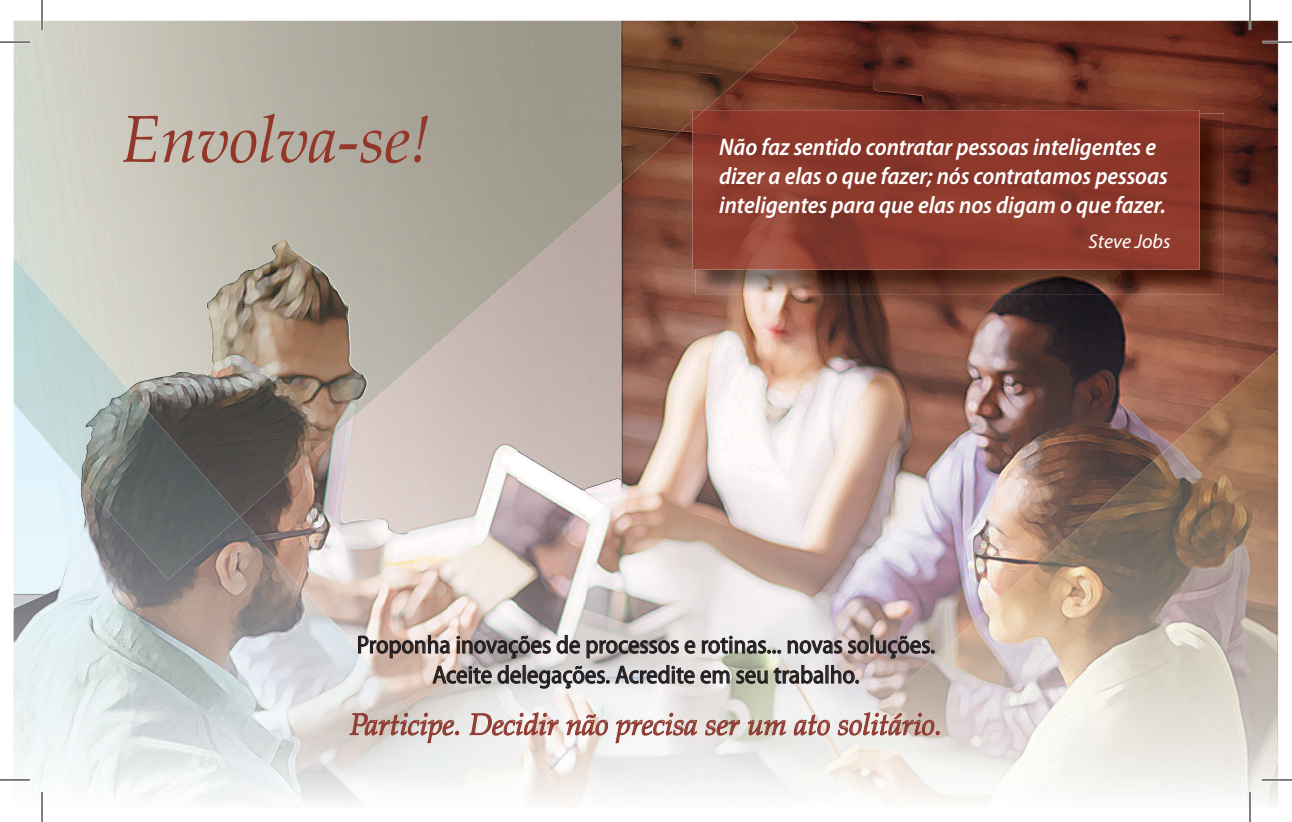
<style>
.page{position:relative;width:1292px;height:822px;background:#fff}
.page>*{position:absolute;margin:0;border:0;box-sizing:border-box;transform-origin:0 0}
.t1{font:italic 66px "Zapf Calligraphic 801 BT";color:#94372b}
.t2{font:italic 30px "Zapf Calligraphic 801 BT";color:#8f3b31}
.t3{font:semi-condensed 25px/30px "Myriad Pro";color:#231f20;text-align:center}
.t4{font:italic 600 semi-condensed 24px/28.8px "Myriad Pro";letter-spacing:-.005em;color:#fff}
.t5{font:italic 20px "Myriad Pro";color:#fff}
</style>
<div class="page">
<img style="left:727px;top:21px;width:551px;height:142px">
<img style="left:586px;top:162px;width:138px;height:630px">
<img style="left:517px;top:233px;width:69px;height:571px">
<img style="left:1210px;top:163px;width:68px;height:186px">
<img style="left:448px;top:278px;width:69px;height:500px">
<img style="left:724px;top:294px;width:416px;height:298px">
<img style="left:1140px;top:294px;width:70px;height:169px">
<img style="left:724px;top:592px;width:208px;height:144px">
<img style="left:932px;top:592px;width:25px;height:43px">
<img style="left:14px;top:403px;width:480px;height:400px">
<img style="left:14px;top:21px;width:499px;height:354px">
<img style="left:513px;top:21px;width:214px;height:141px">
<img style="left:727px;top:21px;width:71px;height:69px">
<img style="left:513px;top:162px;width:132px;height:71px">
<img style="left:513px;top:232px;width:51px;height:46px">
<img style="left:240px;top:374px;width:162px;height:72px">
<img style="left:240px;top:445px;width:81px;height:71px">
<img style="left:14px;top:258px;width:226px;height:321px">
<img style="left:1150px;top:349px;width:128px;height:455px">
<img style="left:1085px;top:463px;width:65px;height:333px">
<img style="left:1021px;top:520px;width:65px;height:276px">
<img style="left:957px;top:578px;width:65px;height:224px">
<img style="left:893px;top:635px;width:65px;height:168px">
<img style="left:828px;top:692px;width:65px;height:111px">
<svg style="left:350px;top:712px;width:109px;height:30px"></svg>
<svg style="left:470px;top:711px;width:89px;height:24px"></svg>
<svg style="left:566px;top:713px;width:42px;height:22px"></svg>
<svg style="left:615px;top:712px;width:82px;height:30px"></svg>
<svg style="left:705px;top:718px;width:35px;height:17px"></svg>
<svg style="left:748px;top:719px;width:38px;height:16px"></svg>
<svg style="left:794px;top:714px;width:36px;height:21px"></svg>
<svg style="left:837px;top:711px;width:102px;height:24px"></svg>
<svg style="left:358px;top:634px;width:91px;height:23px"></svg>
<svg style="left:457px;top:635px;width:93px;height:23px"></svg>
<svg style="left:557px;top:634px;width:23px;height:19px"></svg>
<svg style="left:587px;top:640px;width:91px;height:17px"></svg>
<svg style="left:685px;top:640px;width:10px;height:13px"></svg>
<svg style="left:702px;top:635px;width:78px;height:18px"></svg>
<svg style="left:788px;top:640px;width:54px;height:13px"></svg>
<svg style="left:848px;top:635px;width:86px;height:23px"></svg>
<svg style="left:433px;top:665px;width:58px;height:18px"></svg>
<svg style="left:498px;top:664px;width:111px;height:24px"></svg>
<svg style="left:615px;top:664px;width:79px;height:19px"></svg>
<svg style="left:701px;top:670px;width:28px;height:13px"></svg>
<svg style="left:736px;top:670px;width:31px;height:13px"></svg>
<svg style="left:774px;top:664px;width:84px;height:19px"></svg>
<img style="left:696px;top:113px;width:528px;height:181px">
<img style="left:692px;top:110px;width:507px;height:159px">
<svg style="left:692px;top:110px;width:12px;height:10px"></svg>
<hr style="left:0;top:41px;width:30px;height:2px;background:#fff">
<hr style="left:1262px;top:41px;width:30px;height:2px;background:#fff">
<hr style="left:0;top:778px;width:30px;height:2px;background:#fff">
<hr style="left:1262px;top:778px;width:30px;height:2px;background:#fff">
<hr style="left:41px;top:0;width:2px;height:30px;background:#fff">
<hr style="left:41px;top:791px;width:2px;height:30px;background:#fff">
<hr style="left:1248px;top:0;width:3px;height:30px;background:#fff">
<hr style="left:1248px;top:791px;width:3px;height:30px;background:#fff">
<hr style="left:0;top:42px;width:30px;height:1px;background:#000">
<hr style="left:1262px;top:42px;width:30px;height:1px;background:#000">
<hr style="left:0;top:779px;width:30px;height:1px;background:#000">
<hr style="left:1262px;top:779px;width:30px;height:1px;background:#000">
<hr style="left:42px;top:0;width:1px;height:30px;background:#000">
<hr style="left:42px;top:791px;width:1px;height:30px;background:#000">
<hr style="left:1249px;top:0;width:1px;height:30px;background:#000">
<hr style="left:1249px;top:791px;width:1px;height:30px;background:#000">
<h1 class="t1" style="left:121px;top:98px;width:309px">Envolva-se!</h1>
<p class="t4" style="left:719px;top:133px;width:450px">Não faz sentido contratar pessoas inteligentes e dizer a elas o que fazer; nós contratamos pessoas inteligentes para que elas nos digam o que fazer.</p>
<p class="t5" style="left:1088px;top:229px;width:83px">Steve Jobs</p>
<p class="t3" style="left:357px;top:629px;width:580px">Proponha inovações de processos e rotinas... novas soluções.<br>Aceite delegações. Acredite em seu trabalho.</p>
<p class="t2" style="left:350px;top:705px;width:594px">Participe. Decidir não precisa ser um ato solitário.</p>
</div>
